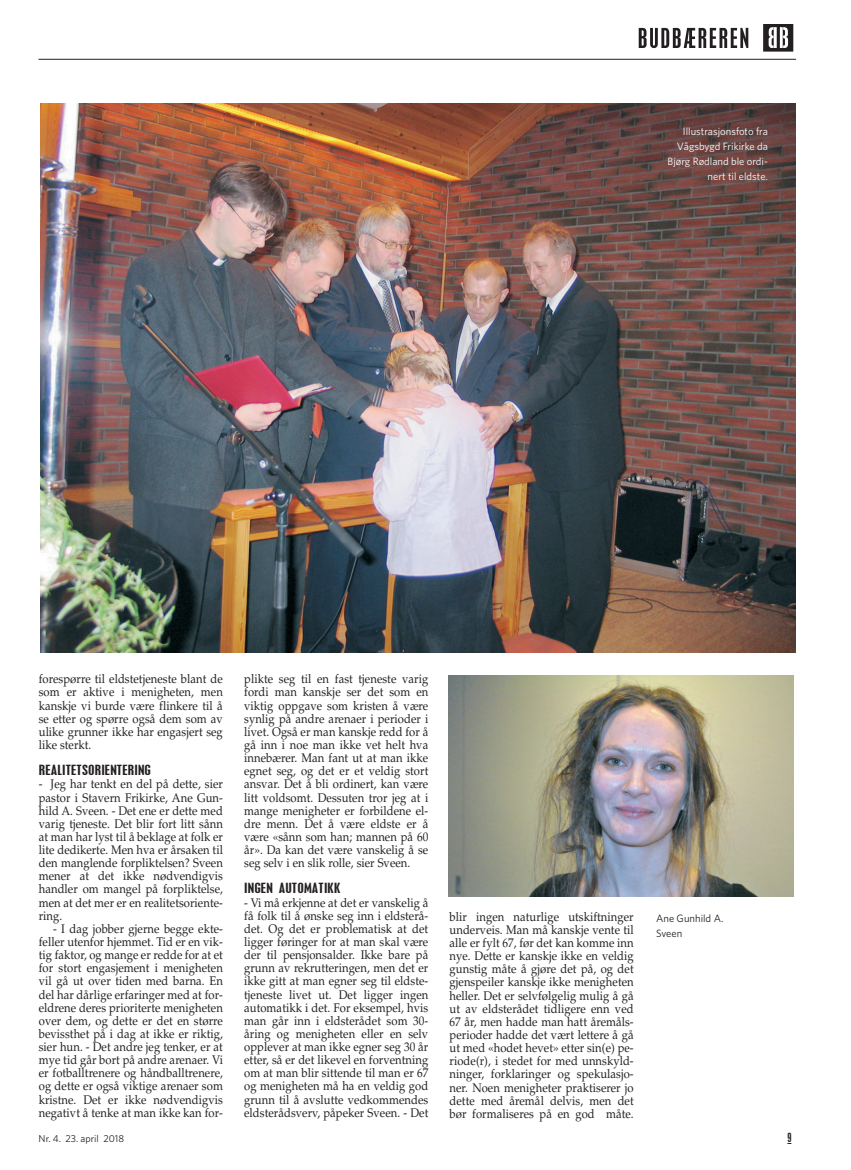
<style>
.page{position:relative;width:851px;height:1170px;background:#fff}
.page>*{position:absolute;margin:0;border:0;box-sizing:border-box;transform-origin:0 0}
.t1{font:12.5px/13.1px "Palatino";letter-spacing:.005em;color:#231f20;text-align:justify;scale:.9 1}
.t2{font:condensed 12.5px "Mt Placard";letter-spacing:.02em;color:#231f20;scale:1.3 1}
.t3{font:condensed 11.25px "Mt Placard";color:#231f20}
.t4{font:10.62px/15px "Whitney";color:#fff;text-align:right}
.t5{font:10.62px/15px "Whitney";color:#231f20}
.t6{font:10px "Whitney";color:#231f20}
</style>
<div class="page">
<hr style="left:38px;top:59px;width:758px;height:1px;background:#231f20">
<img style="left:763px;top:24px;width:30px;height:27px">
<img style="left:638px;top:27px;width:111px;height:22px">
<img style="left:40px;top:104px;width:755px;height:548px">
<img style="left:448px;top:675px;width:345px;height:221px">
<p class="t4" style="left:667px;top:124px;width:102px">Illustrasjonsfoto fra<br>Vågsbygd Frikirke da<br>Bjørg Rødland ble ordi&shy;nert til eldste.</p>
<p class="t1" style="left:39px;top:674px;width:206px">forespørre til eldstetjeneste blant de som er aktive i menigheten, men kanskje vi burde være flinkere til å se etter og spørre også dem som av ulike grunner ikke har engasjert seg like sterkt.</p>
<p class="t2" style="left:39px;top:763px;width:88px">REALITETSORIENTERING</p>
<p class="t1" style="left:39px;top:779px;width:206px">- Jeg har tenkt en del på dette, sier pastor i Stavern Frikirke, Ane Gun&shy;hild A. Sveen. - Det ene er dette med varig tjeneste. Det blir fort litt sånn at man har lyst til å beklage at folk er lite dedikerte. Men hva er årsaken til den manglende forpliktelsen? Sveen mener at det ikke nødvendigvis handler om mangel på forpliktelse, men at det mer er en realitetsoriente&shy;ring.</p>
<p class="t1" style="left:39px;top:923px;width:206px;text-indent:14px">- I dag jobber gjerne begge ekte&shy;feller utenfor hjemmet. Tid er en vik&shy;tig faktor, og mange er redde for at et for stort engasjement i menigheten vil gå ut over tiden med barna. En del har dårlige erfaringer med at for&shy;eldrene deres prioriterte menigheten over dem, og dette er det en større bevissthet på i dag at ikke er riktig, sier hun. - Det andre jeg tenker, er at mye tid går bort på andre arenaer. Vi er fotballtrenere og håndballtrenere, og dette er også viktige arenaer som kristne. Det er ikke nødvendigvis negativt å tenke at man ikke kan for-</p>
<p class="t1" style="left:244px;top:674px;width:206px">plikte seg til en fast tjeneste varig fordi man kanskje ser det som en viktig oppgave som kristen å være synlig på andre arenaer i perioder i livet. Også er man kanskje redd for å gå inn i noe man ikke vet helt hva innebærer. Man fant ut at man ikke egnet seg, og det er et veldig stort ansvar. Det å bli ordinert, kan være litt voldsomt. Dessuten tror jeg at i mange menigheter er forbildene el&shy;dre menn. Det å være eldste er å være «sånn som han; mannen på 60 år». Da kan det være vanskelig å se seg selv i en slik rolle, sier Sveen.</p>
<p class="t2" style="left:244px;top:881px;width:75px">INGEN AUTOMATIKK</p>
<p class="t1" style="left:244px;top:897px;width:206px">- Vi må erkjenne at det er vanskelig å få folk til å ønske seg inn i eldsterå&shy;det. Og det er problematisk at det ligger føringer for at man skal være der til pensjonsalder. Ikke bare på grunn av rekrutteringen, men det er ikke gitt at man egner seg til eldste&shy;tjeneste livet ut. Det ligger ingen automatikk i det. For eksempel, hvis man går inn i eldsterådet som 30- åring og menigheten eller en selv opplever at man ikke egner seg 30 år etter, så er det likevel en forventning om at man blir sittende til man er 67 og menigheten må ha en veldig god grunn til å avslutte vedkommendes eldsterådsverv, påpeker Sveen. - Det</p>
<p class="t1" style="left:449px;top:911px;width:206px">blir ingen naturlige utskiftninger underveis. Man må kanskje vente til alle er fylt 67, før det kan komme inn nye. Dette er kanskje ikke en veldig gunstig måte å gjøre det på, og det gjenspeiler kanskje ikke menigheten heller. Det er selvfølgelig mulig å gå ut av eldsterådet tidligere enn ved 67 år, men hadde man hatt åremåls&shy;perioder hadde det vært lettere å gå ut med «hodet hevet» etter sin(e) pe&shy;riode(r), i stedet for med unnskyld&shy;ninger, forklaringer og spekulasjo&shy;ner. Noen menigheter praktiserer jo dette med åremål delvis, men det bør formaliseres på en god måte.</p>
<p class="t5" style="left:656px;top:911px;width:69px">Ane Gunhild A.<br>Sveen</p>
<p class="t6" style="left:39px;top:1134px;width:87px">Nr. 4. 23. april 2018</p>
<p class="t3" style="left:787px;top:1131px;width:5px">9</p>
</div>
